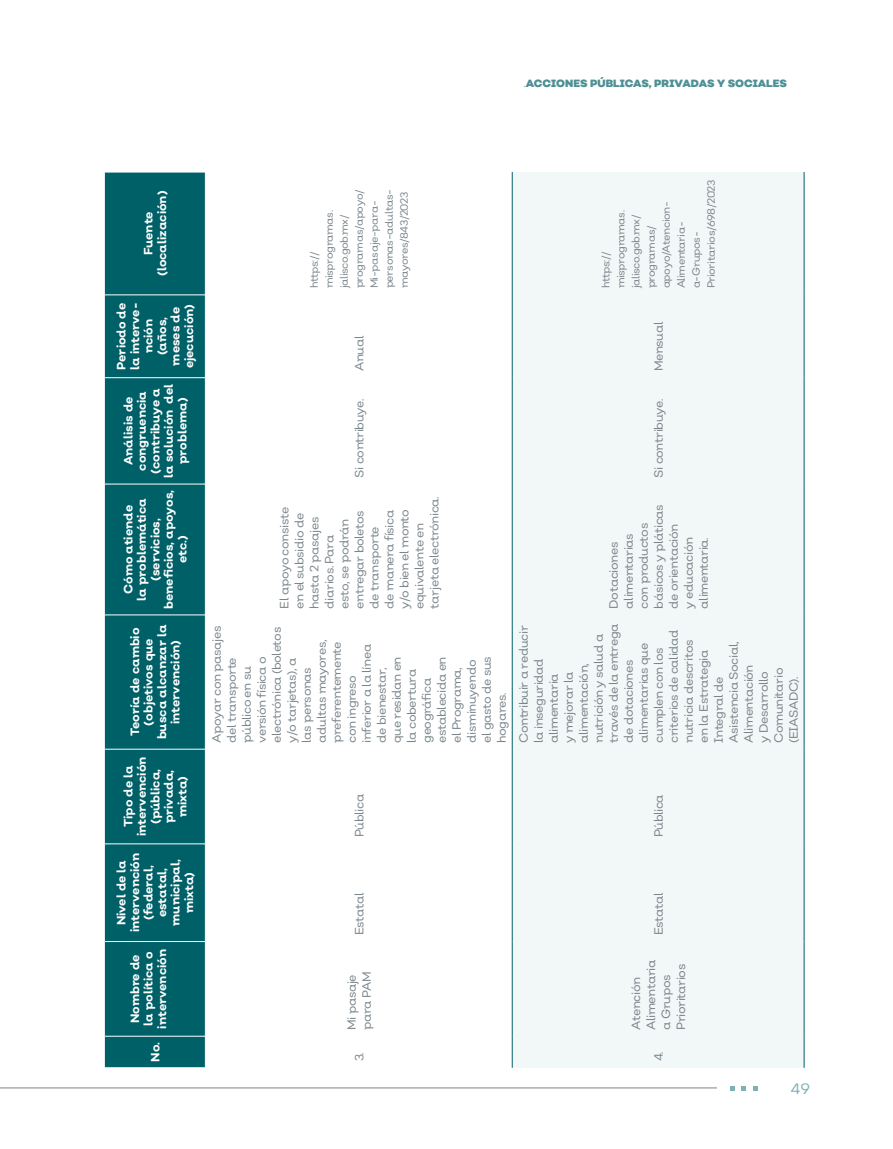
<style>
.page{position:relative;width:893px;height:1149px;background:#fff}
.page>*{position:absolute;margin:0;border:0;box-sizing:border-box;transform-origin:0 0}
.t1{font:15px "Nutmeg Headline";color:#80b0b4}
.t2{font:12px/15px "Nutmeg";letter-spacing:-.04em;color:#7b868c}
.t3{font:700 12px/13.5px "Nutmeg";color:#fff;text-align:center}
.t4{font:10.5px/15px "Nutmeg";letter-spacing:-.04em;color:#7b868c}
.t5{font:900 10.5px "Nutmeg";color:#4d9095}
.s1{font-weight:400}
</style>
<div class="page">
<hr style="left:0;top:1087px;width:717px;height:1px;background:#7b868c">
<svg style="left:730px;top:1086px;width:4px;height:4px"></svg>
<svg style="left:741px;top:1086px;width:5px;height:4px"></svg>
<svg style="left:753px;top:1086px;width:4px;height:4px"></svg>
<div style="left:105px;top:173px;width:100px;height:893px;background:#006068"></div>
<div style="left:513px;top:172px;width:291px;height:895px;background:#f2f7f7"></div>
<hr style="left:105px;top:1035px;width:100px;height:1px;background:#fff">
<hr style="left:105px;top:940px;width:100px;height:1px;background:#fff">
<hr style="left:105px;top:843px;width:100px;height:1px;background:#fff">
<hr style="left:105px;top:748px;width:100px;height:1px;background:#fff">
<hr style="left:105px;top:614px;width:100px;height:1px;background:#fff">
<hr style="left:105px;top:483px;width:100px;height:1px;background:#fff">
<hr style="left:105px;top:377px;width:100px;height:1px;background:#fff">
<hr style="left:105px;top:294px;width:100px;height:1px;background:#fff">
<hr style="left:512px;top:1035px;width:1px;height:32px;background:#006068">
<hr style="left:512px;top:941px;width:1px;height:94px;background:#006068">
<hr style="left:512px;top:843px;width:1px;height:98px;background:#006068">
<hr style="left:512px;top:749px;width:1px;height:94px;background:#006068">
<hr style="left:512px;top:614px;width:1px;height:135px;background:#006068">
<hr style="left:512px;top:484px;width:1px;height:130px;background:#006068">
<hr style="left:512px;top:377px;width:1px;height:107px;background:#006068">
<hr style="left:512px;top:295px;width:1px;height:82px;background:#006068">
<hr style="left:512px;top:172px;width:1px;height:123px;background:#006068">
<hr style="left:804px;top:1035px;width:1px;height:32px;background:#006068">
<hr style="left:804px;top:941px;width:1px;height:94px;background:#006068">
<hr style="left:804px;top:843px;width:1px;height:98px;background:#006068">
<hr style="left:804px;top:749px;width:1px;height:94px;background:#006068">
<hr style="left:804px;top:614px;width:1px;height:135px;background:#006068">
<hr style="left:804px;top:484px;width:1px;height:130px;background:#006068">
<hr style="left:804px;top:377px;width:1px;height:107px;background:#006068">
<hr style="left:804px;top:295px;width:1px;height:82px;background:#006068">
<hr style="left:804px;top:172px;width:1px;height:123px;background:#006068">
<p class="t5" style="left:524px;top:76px;width:265px"><span class="s1">.</span>ACCIONES PÚBLICAS, PRIVADAS Y SOCIALES</p>
<p class="t3" style="left:141px;top:276px;width:87px;rotate:-90deg">Fuente (localización)</p>
<p class="t3" style="left:114px;top:370px;width:69px;rotate:-90deg">Periodo de la interve&shy;nción (años, meses de ejecución)</p>
<p class="t3" style="left:121px;top:478px;width:96px;rotate:-90deg">Análisis de congruencia (contribuye a la solución del problema)</p>
<p class="t3" style="left:121px;top:608px;width:120px;rotate:-90deg">Cómo atiende<br>la problemática (servicios, beneficios, apoyos, etc.)</p>
<p class="t3" style="left:128px;top:739px;width:116px;rotate:-90deg">Teoría de cambio (objetivos que busca alcanzar la intervención)</p>
<p class="t3" style="left:121px;top:836px;width:81px;rotate:-90deg">Tipo de la intervención (pública, privada, mixta)</p>
<p class="t3" style="left:114px;top:932px;width:81px;rotate:-90deg">Nivel de la intervención (federal, estatal, municipal, mixta)</p>
<p class="t3" style="left:128px;top:1028px;width:81px;rotate:-90deg">Nombre de la política o intervención</p>
<p class="t3" style="left:148px;top:1061px;width:21px;rotate:-90deg">No.</p>
<p class="t4" style="left:306px;top:288px;width:101px;rotate:-90deg">https:// misprogramas. jalisco.gob.mx/ programas/apoyo/<br>Mi-pasaje-para&shy;personas-adultas&shy;mayores/843/2023</p>
<p class="t4" style="left:598px;top:288px;width:110px;rotate:-90deg">https:// misprogramas. jalisco.gob.mx/ programas/ apoyo/Atencion-<br>Alimentaria&shy;a-Grupos-<br>Prioritarios/698/2023</p>
<p class="t2" style="left:351px;top:371px;width:37px;rotate:-90deg">Anual</p>
<p class="t2" style="left:651px;top:371px;width:51px;rotate:-90deg">Mensual</p>
<p class="t2" style="left:351px;top:477px;width:80px;rotate:-90deg">Si contribuye.</p>
<p class="t2" style="left:276px;top:608px;width:113px;rotate:-90deg">El apoyo consiste en el subsidio de hasta 2 pasajes diarios. Para<br>esto, se podrán entregar boletos de transporte<br>de manera física y/o bien el monto equivalente en tarjeta electrónica.</p>
<p class="t2" style="left:209px;top:742px;width:119px;rotate:-90deg">Apoyar con pasajes del transporte público en su versión física o electrónica (boletos y/o tarjetas), a<br>las personas adultas mayores, preferentemente con ingreso<br>inferior a la línea<br>de bienestar,<br>que residan en<br>la cobertura geográfica establecida en<br>el Programa, disminuyendo<br>el gasto de sus hogares.</p>
<p class="t2" style="left:651px;top:477px;width:80px;rotate:-90deg">Si contribuye.</p>
<p class="t2" style="left:606px;top:608px;width:106px;rotate:-90deg">Dotaciones alimentarias<br>con productos básicos y pláticas de orientación<br>y educación alimentaria.</p>
<p class="t2" style="left:516px;top:742px;width:121px;rotate:-90deg">Contribuir a reducir la inseguridad alimentaria<br>y mejorar la alimentación, nutrición y salud a través de la entrega de dotaciones alimentarias que cumplen con los criterios de calidad nutricia descritos en la Estrategia<br>Integral de<br>Asistencia Social,<br>Alimentación<br>y Desarrollo<br>Comunitario (EIASADC).</p>
<p class="t2" style="left:351px;top:837px;width:45px;rotate:-90deg">Pública</p>
<p class="t2" style="left:651px;top:837px;width:45px;rotate:-90deg">Pública</p>
<p class="t2" style="left:351px;top:934px;width:44px;rotate:-90deg">Estatal</p>
<p class="t2" style="left:344px;top:1029px;width:60px;rotate:-90deg">Mi pasaje para PAM</p>
<p class="t2" style="left:351px;top:1060px;width:10px;rotate:-90deg">3.</p>
<p class="t2" style="left:651px;top:934px;width:44px;rotate:-90deg">Estatal</p>
<p class="t2" style="left:628px;top:1029px;width:72px;rotate:-90deg">Atención<br>Alimentaria a Grupos<br>Prioritarios</p>
<p class="t2" style="left:651px;top:1060px;width:11px;rotate:-90deg">4.</p>
<p class="t1" style="left:790px;top:1078px;width:21px">49</p>
</div>
